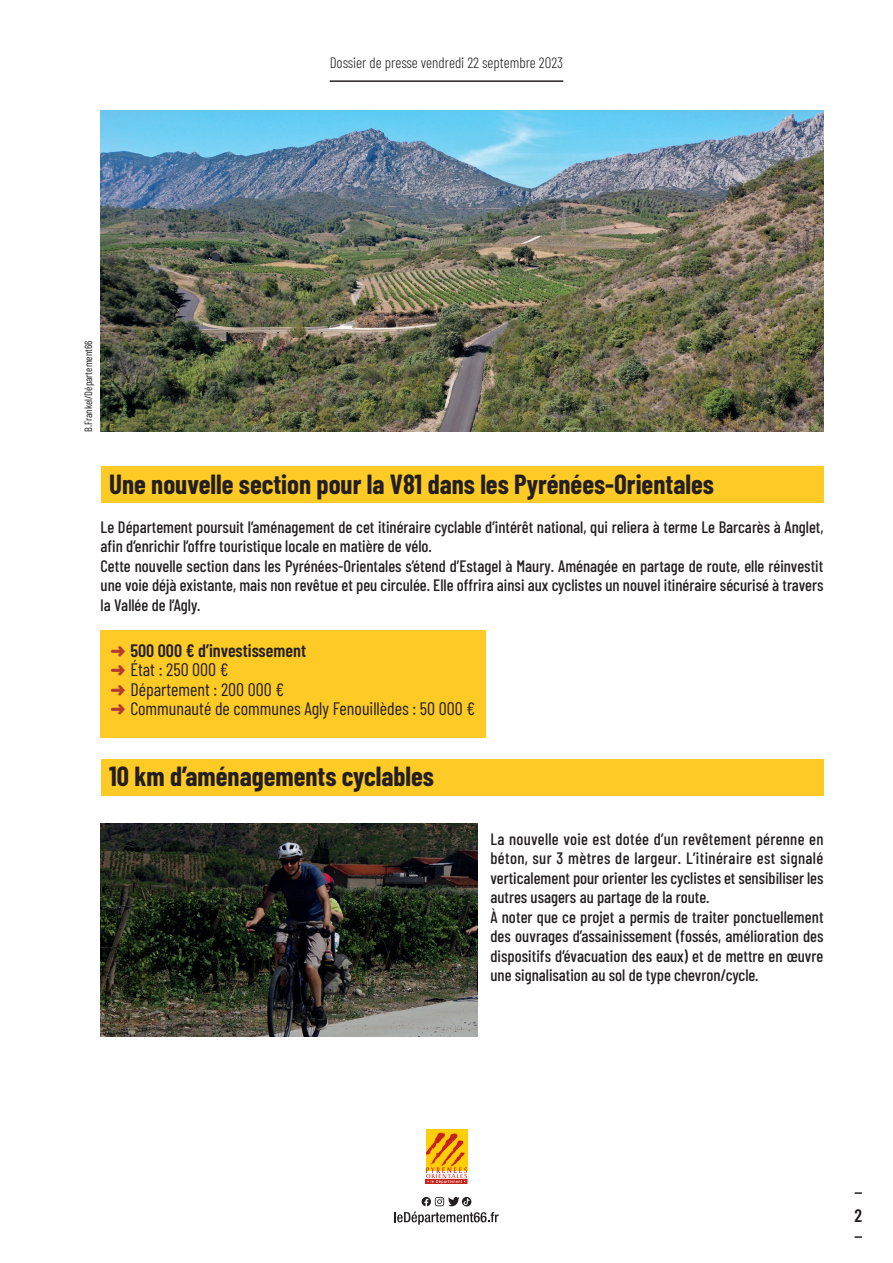
<style>
.page{position:relative;width:893px;height:1263px;background:#fff}
.page>*{position:absolute;margin:0;border:0;box-sizing:border-box;transform-origin:0 0}
.t1{font:700 27px "Barlow Condensed";color:#231f20}
.t2{font:18px/19.5px "Barlow Condensed";color:#231f20}
.t3{font:600 18px "Barlow Condensed";color:#231f20}
.t4{font:500 16.5px/19.5px "Barlow Condensed";color:#231f20}
.t5{font:300 15px "Barlow Condensed";color:#231f20}
.t6{font:10.5px "Barlow Condensed";color:#231f20}
.s1{color:#b7392f}
.s2{font-weight:600}
</style>
<div class="page">
<svg style="left:855px;top:1192px;width:7px;height:2px"></svg>
<svg style="left:855px;top:1236px;width:7px;height:2px"></svg>
<hr style="left:330px;top:80px;width:233px;height:2px;background:#231f20">
<svg style="left:394px;top:1197px;width:105px;height:28px"></svg>
<div style="left:101px;top:466px;width:722px;height:37px;background:#feca26"></div>
<div style="left:101px;top:759px;width:722px;height:37px;background:#feca26"></div>
<div style="left:101px;top:630px;width:385px;height:107px;background:#feca26"></div>
<img style="left:101px;top:111px;width:722px;height:321px">
<img style="left:101px;top:824px;width:377px;height:212px">
<svg style="left:425px;top:1129px;width:43px;height:55px"></svg>
<div style="left:426px;top:1129px;width:41px;height:41px;background:#fece08"></div>
<svg style="left:426px;top:1132px;width:41px;height:52px"></svg>
<p class="t5" style="left:330px;top:52px;width:235px">Dossier de presse vendredi 22 septembre 2023</p>
<p class="t6" style="left:81px;top:432px;width:93px;rotate:-90deg">B.Frankel/Département66</p>
<h1 class="t1" style="left:109px;top:465px;width:606px">Une nouvelle section pour la V81 dans les Pyrénées-Orientales</h1>
<p class="t4" style="left:101px;top:516px;width:724px">Le Département poursuit l’aménagement de cet itinéraire cyclable d’intérêt national, qui reliera à terme Le Barcarès à Anglet, afin d’enrichir l’offre touristique locale en matière de vélo.<br>Cette nouvelle section dans les Pyrénées-Orientales s’étend d’Estagel à Maury. Aménagée en partage de route, elle réinvestit une voie déjà existante, mais non revêtue et peu circulée. Elle offrira ainsi aux cyclistes un nouvel itinéraire sécurisé à travers la Vallée de l’Agly.</p>
<p class="t2" style="left:110px;top:639px;width:366px"><span class="s1">➜</span> <span class="s2">500 000 € d’investissement<br></span><span class="s1">➜</span> État : 250 000 €<br><span class="s1">➜</span> Département : 200 000 €<br><span class="s1">➜</span> Communauté de communes Agly Fenouillèdes : 50 000 €</p>
<h1 class="t1" style="left:109px;top:757px;width:326px">10 km d’aménagements cyclables</h1>
<p class="t4" style="left:490px;top:828px;width:335px">La nouvelle voie est dotée d’un revêtement pérenne en béton, sur 3 mètres de largeur. L’itinéraire est signalé verticalement pour orienter les cyclistes et sensibiliser les autres usagers au partage de la route.<br>À noter que ce projet a permis de traiter ponctuellement des ouvrages d’assainissement (fossés, amélioration des dispositifs d’évacuation des eaux) et de mettre en œuvre une signalisation au sol de type chevron/cycle.</p>
<p class="t3" style="left:854px;top:1203px;width:9px">2</p>
</div>
